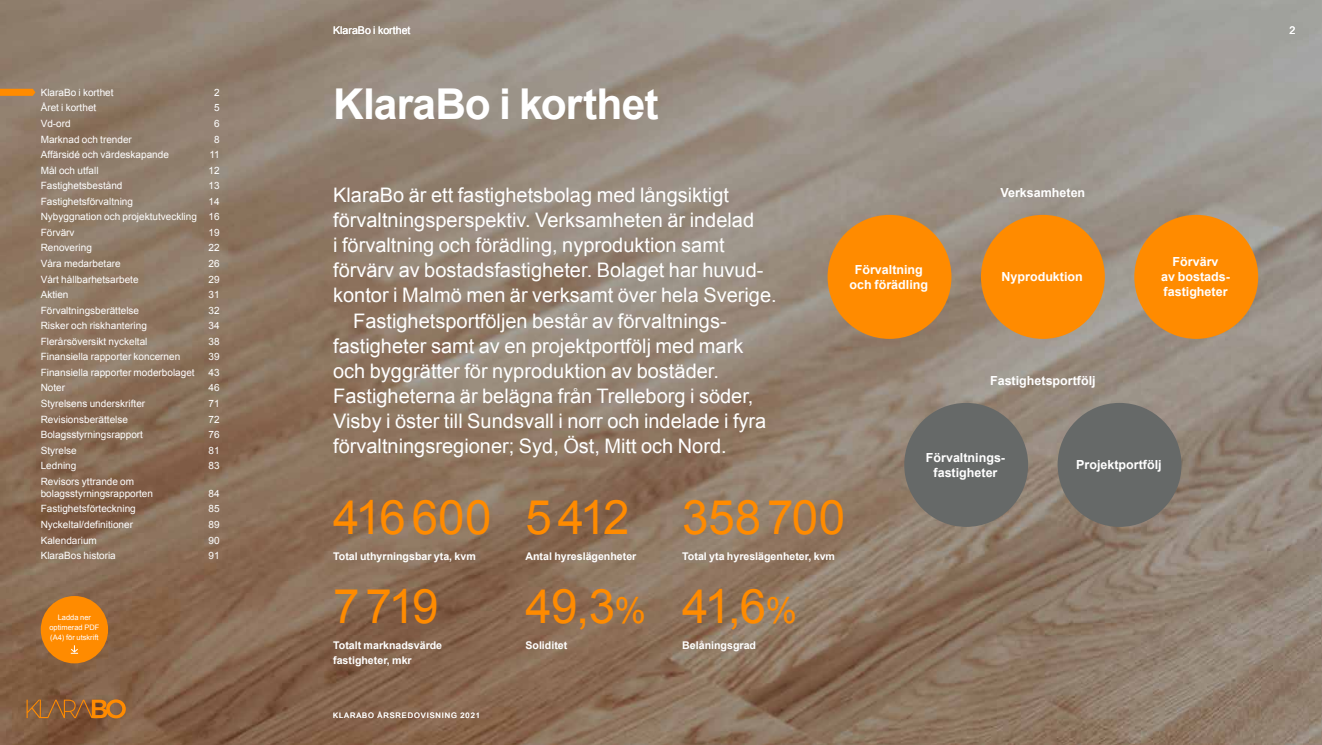
<style>
.page{position:relative;width:1322px;height:745px;background:#fff}
.page>*{position:absolute;margin:0;border:0;box-sizing:border-box;transform-origin:0 0}
.t1{font:47.5px "Arial";letter-spacing:-.025em;color:#ff8b00}
.t2{font:700 42.5px "Arial";letter-spacing:-.02em;color:#fff}
.t3{font:20px "Arial";color:#fff}
.t4{font:700 12.5px/15px "Arial";color:#fff;text-align:center}
.t5{font:700 10.62px/15px "Arial";color:#fff}
.t6{font:10.62px "Arial";color:#fff}
.t7{font:10px/15.5px "Arial";color:#fff;text-align:justify}
.t8{font:7.5px/10px "Arial";color:#fff;text-align:center}
.t9{font:7.5px "Arial";letter-spacing:.12em;color:#fff}
.s1{font-size:35.62px}
</style>
<div class="page">
<img style="left:0;top:0;width:1322px;height:744px">
<div style="left:904px;top:402px;width:124px;height:124px;background:#666968;border-radius:50%"></div>
<div style="left:1057px;top:402px;width:124px;height:124px;background:#666968;border-radius:50%"></div>
<div style="left:827px;top:215px;width:124px;height:123px;background:#ff8b00;border-radius:50%"></div>
<div style="left:981px;top:215px;width:124px;height:123px;background:#ff8b00;border-radius:50%"></div>
<div style="left:1134px;top:215px;width:124px;height:123px;background:#ff8b00;border-radius:50%"></div>
<svg style="left:27px;top:699px;width:99px;height:19px;background:#a5682c"></svg>
<div style="left:41px;top:595px;width:67px;height:68px;background:#ff8b00;border-radius:50%"></div>
<svg style="left:70px;top:645px;width:8px;height:8px"></svg>
<svg style="left:0;top:89px;width:35px;height:7px"></svg>
<p class="t7" style="left:41px;top:85px;width:74px">KlaraBo i korthet</p>
<p class="t7" style="left:214px;top:85px;width:7px">2</p>
<p class="t7" style="left:41px;top:100px;width:57px">Året i korthet</p>
<p class="t7" style="left:214px;top:100px;width:7px">5</p>
<p class="t7" style="left:41px;top:116px;width:32px">Vd-ord</p>
<p class="t7" style="left:214px;top:116px;width:7px">6</p>
<p class="t7" style="left:41px;top:131px;width:93px">Marknad och trender</p>
<p class="t7" style="left:214px;top:131px;width:7px">8</p>
<p class="t7" style="left:41px;top:147px;width:130px">Affärsidé och värdeskapande</p>
<p class="t7" style="left:209px;top:147px;width:12px">11</p>
<p class="t7" style="left:41px;top:162px;width:59px">Mål och utfall</p>
<p class="t7" style="left:209px;top:162px;width:13px">12</p>
<p class="t7" style="left:41px;top:178px;width:83px">Fastighetsbestånd</p>
<p class="t7" style="left:209px;top:178px;width:13px">13</p>
<p class="t7" style="left:41px;top:193px;width:94px">Fastighetsförvaltning</p>
<p class="t7" style="left:41px;top:193px;width:180px;text-indent:168px">14<br>Nybyggnation och projektutveckling 16<br>Förvärv</p>
<p class="t7" style="left:209px;top:224px;width:13px">19</p>
<p class="t7" style="left:41px;top:240px;width:53px">Renovering</p>
<p class="t7" style="left:209px;top:240px;width:13px">22</p>
<p class="t7" style="left:41px;top:256px;width:82px">Våra medarbetare</p>
<p class="t7" style="left:209px;top:256px;width:13px">26</p>
<p class="t7" style="left:41px;top:271px;width:99px">Vårt hållbarhetsarbete</p>
<p class="t7" style="left:209px;top:271px;width:13px">29</p>
<p class="t7" style="left:41px;top:287px;width:29px">Aktien</p>
<p class="t7" style="left:209px;top:287px;width:13px">31</p>
<p class="t7" style="left:41px;top:302px;width:100px">Förvaltningsberättelse</p>
<p class="t7" style="left:209px;top:302px;width:13px">32</p>
<p class="t7" style="left:41px;top:318px;width:108px">Risker och riskhantering</p>
<p class="t7" style="left:209px;top:318px;width:13px">34</p>
<p class="t7" style="left:41px;top:333px;width:108px">Flerårsöversikt nyckeltal</p>
<p class="t7" style="left:209px;top:333px;width:13px">38</p>
<p class="t7" style="left:41px;top:349px;width:141px">Finansiella rapporter koncernen</p>
<p class="t7" style="left:209px;top:349px;width:13px">39</p>
<p class="t7" style="left:41px;top:364px;width:155px">Finansiella rapporter moderbolaget</p>
<p class="t7" style="left:209px;top:364px;width:13px">43</p>
<p class="t7" style="left:41px;top:380px;width:26px">Noter</p>
<p class="t7" style="left:209px;top:380px;width:13px">46</p>
<p class="t7" style="left:41px;top:395px;width:106px">Styrelsens underskrifter</p>
<p class="t7" style="left:209px;top:395px;width:13px">71</p>
<p class="t7" style="left:41px;top:411px;width:89px">Revisionsberättelse</p>
<p class="t7" style="left:209px;top:411px;width:13px">72</p>
<p class="t7" style="left:41px;top:426px;width:104px">Bolagsstyrningsrapport</p>
<p class="t7" style="left:209px;top:426px;width:13px">76</p>
<p class="t7" style="left:41px;top:442px;width:38px">Styrelse</p>
<p class="t7" style="left:209px;top:442px;width:13px">81</p>
<p class="t7" style="left:41px;top:458px;width:37px">Ledning</p>
<p class="t7" style="left:209px;top:458px;width:13px">83</p>
<p class="t7" style="left:41px;top:475px;width:114px;line-height:12px">Revisors yttrande om bolagsstyrningsrapporten</p>
<p class="t7" style="left:209px;top:485px;width:13px">84</p>
<p class="t7" style="left:41px;top:501px;width:97px">Fastighetsförteckning</p>
<p class="t7" style="left:209px;top:501px;width:13px">85</p>
<p class="t7" style="left:41px;top:516px;width:94px">Nyckeltal/definitioner</p>
<p class="t7" style="left:209px;top:516px;width:13px">89</p>
<p class="t7" style="left:41px;top:532px;width:58px">Kalendarium</p>
<p class="t7" style="left:209px;top:532px;width:13px">90</p>
<p class="t7" style="left:41px;top:547px;width:77px">KlaraBos historia</p>
<p class="t7" style="left:209px;top:547px;width:13px">91</p>
<p class="t8" style="left:49px;top:611px;width:52px">Ladda ner optimerad PDF (A4) för utskrift</p>
<p class="t6" style="left:333px;top:23px;width:79px">KlaraBo i korthet</p>
<p class="t6" style="left:1289px;top:23px;width:7px">2</p>
<h2 class="t2" style="left:333px;top:76px;width:327px">KlaraBo i korthet</h2>
<h3 class="t3" style="left:333px;top:182px;width:397px">KlaraBo är ett fastighetsbolag med långsiktigt</h3>
<h3 class="t3" style="left:333px;top:207px;width:422px">förvaltningsperspektiv. Verksamheten är indelad</h3>
<h3 class="t3" style="left:333px;top:232px;width:393px">i förvaltning och förädling, nyproduktion samt</h3>
<h3 class="t3" style="left:333px;top:257px;width:432px">förvärv av bostadsfastigheter. Bolaget har huvud-</h3>
<h3 class="t3" style="left:333px;top:282px;width:445px">kontor i Malmö men är verksamt över hela Sverige.</h3>
<h3 class="t3" style="left:353px;top:307px;width:375px">Fastighetsportföljen består av förvaltnings-</h3>
<h3 class="t3" style="left:333px;top:332px;width:412px">fastigheter samt av en projektportfölj med mark</h3>
<h3 class="t3" style="left:333px;top:357px;width:387px">och byggrätter för nyproduktion av bostäder.</h3>
<h3 class="t3" style="left:333px;top:382px;width:422px">Fastigheterna är belägna från Trelleborg i söder,</h3>
<h3 class="t3" style="left:333px;top:407px;width:435px">Visby i öster till Sundsvall i norr och indelade i fyra</h3>
<h3 class="t3" style="left:333px;top:432px;width:395px">förvaltningsregioner; Syd, Öst, Mitt och Nord.</h3>
<p class="t4" style="left:1000px;top:185px;width:86px">Verksamheten</p>
<p class="t4" style="left:849px;top:262px;width:80px">Förvaltning och förädling</p>
<p class="t4" style="left:1001px;top:270px;width:83px">Nyproduktion</p>
<p class="t4" style="left:990px;top:373px;width:107px">Fastighetsportfölj</p>
<p class="t4" style="left:1161px;top:255px;width:70px">Förvärv<br>av bostads&shy;fastigheter</p>
<p class="t4" style="left:926px;top:450px;width:81px">Förvaltnings&shy;fastigheter</p>
<p class="t4" style="left:1076px;top:457px;width:87px">Projektportfölj</p>
<h1 class="t1" style="left:333px;top:486px;width:160px">416600</h1>
<p class="t5" style="left:333px;top:548px;width:144px">Total uthyrningsbar yta, kvm</p>
<h1 class="t1" style="left:333px;top:574px;width:107px">7 719</h1>
<p class="t5" style="left:333px;top:637px;width:111px">Totalt marknadsvärde fastigheter, mkr</p>
<p class="t9" style="left:333px;top:710px;width:148px">KLARABO ÅRSREDOVISNING 2021</p>
<h1 class="t1" style="left:525px;top:486px;width:106px">5 412</h1>
<p class="t5" style="left:525px;top:548px;width:112px">Antal hyreslägenheter</p>
<h1 class="t1" style="left:525px;top:574px;width:122px">49,3<span class="s1">%</span></h1>
<p class="t5" style="left:525px;top:637px;width:43px">Soliditet</p>
<h1 class="t1" style="left:682px;top:486px;width:164px">358700</h1>
<p class="t5" style="left:682px;top:548px;width:154px">Total yta hyreslägenheter, kvm</p>
<h1 class="t1" style="left:682px;top:574px;width:116px">41,6<span class="s1">%</span></h1>
<p class="t5" style="left:682px;top:637px;width:75px">Belåningsgrad</p>
</div>
